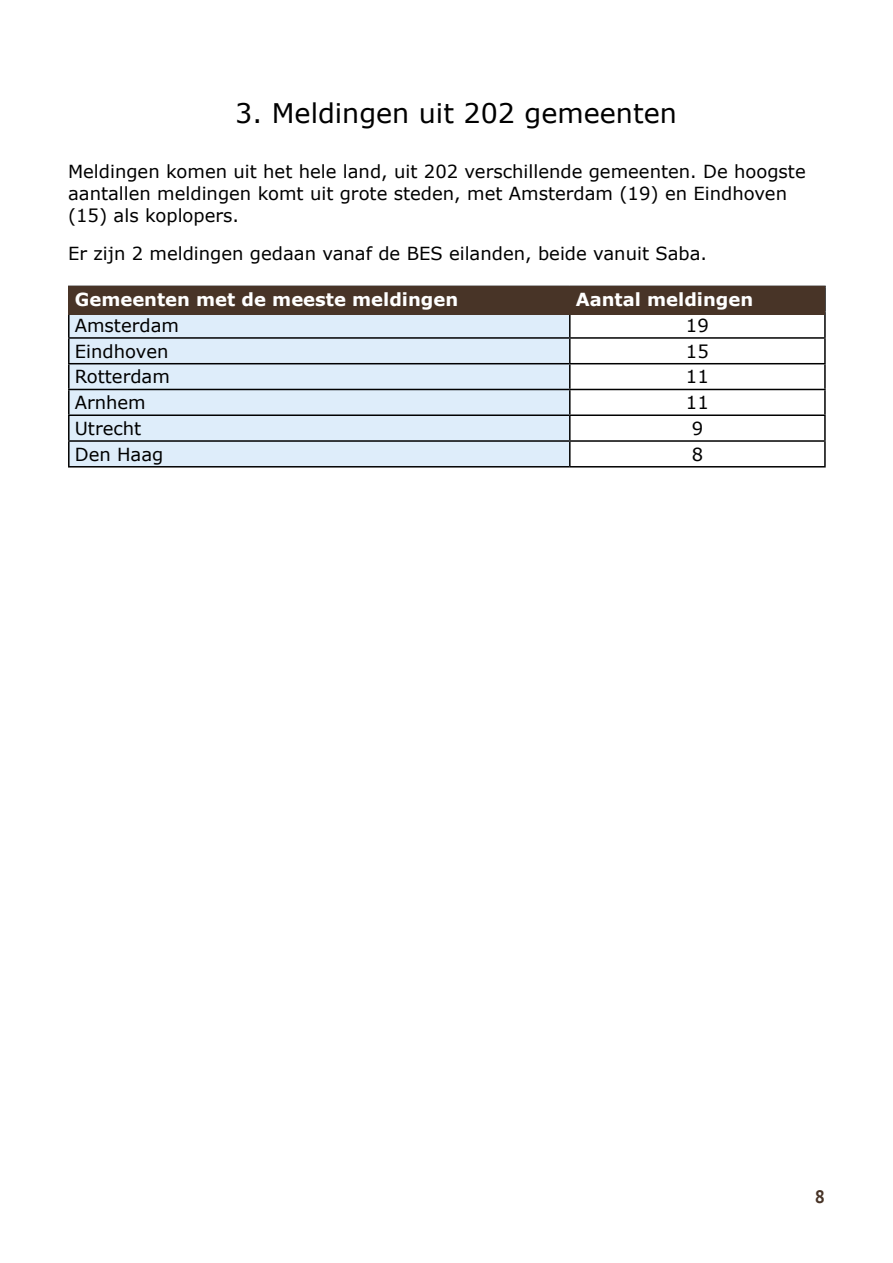
<style>
.page{position:relative;width:893px;height:1263px;background:#fff}
.page>*{position:absolute;margin:0;border:0;box-sizing:border-box;transform-origin:0 0}
.Kop_1{font:27px "Verdana";color:#000}
.Paragraaf{font:18px/21.6px "Verdana";color:#000}
.Tabelkop{font:700 18px "Verdana";color:#fff}
.Cel_2{font:18px "Verdana";color:#000}
.t1{font:700 18px "PT Sans";color:#483427}
</style>
<div class="page">
<div style="left:70px;top:314px;width:499px;height:152px;background:#deedfa"></div>
<hr style="left:570px;top:286px;width:256px;height:1px;background:#000">
<hr style="left:824px;top:287px;width:2px;height:24px;background:#000">
<hr style="left:68px;top:313px;width:2px;height:24px;background:#000">
<hr style="left:570px;top:311px;width:256px;height:2px;background:#000">
<hr style="left:569px;top:313px;width:2px;height:24px;background:#000">
<hr style="left:824px;top:313px;width:2px;height:24px;background:#000">
<hr style="left:68px;top:337px;width:502px;height:2px;background:#000">
<hr style="left:68px;top:339px;width:2px;height:24px;background:#000">
<hr style="left:570px;top:337px;width:256px;height:2px;background:#000">
<hr style="left:569px;top:339px;width:2px;height:24px;background:#000">
<hr style="left:824px;top:339px;width:2px;height:24px;background:#000">
<hr style="left:68px;top:363px;width:502px;height:1px;background:#000">
<hr style="left:68px;top:364px;width:2px;height:25px;background:#000">
<hr style="left:570px;top:363px;width:256px;height:1px;background:#000">
<hr style="left:569px;top:364px;width:2px;height:25px;background:#000">
<hr style="left:824px;top:364px;width:2px;height:25px;background:#000">
<hr style="left:68px;top:389px;width:502px;height:1px;background:#000">
<hr style="left:68px;top:390px;width:2px;height:24px;background:#000">
<hr style="left:570px;top:389px;width:256px;height:1px;background:#000">
<hr style="left:569px;top:390px;width:2px;height:24px;background:#000">
<hr style="left:824px;top:390px;width:2px;height:24px;background:#000">
<hr style="left:68px;top:414px;width:502px;height:2px;background:#000">
<hr style="left:68px;top:416px;width:2px;height:24px;background:#000">
<hr style="left:570px;top:414px;width:256px;height:2px;background:#000">
<hr style="left:569px;top:416px;width:2px;height:24px;background:#000">
<hr style="left:824px;top:416px;width:2px;height:24px;background:#000">
<hr style="left:68px;top:440px;width:502px;height:2px;background:#000">
<hr style="left:68px;top:442px;width:2px;height:24px;background:#000">
<hr style="left:570px;top:440px;width:256px;height:2px;background:#000">
<hr style="left:569px;top:442px;width:2px;height:24px;background:#000">
<hr style="left:824px;top:442px;width:2px;height:24px;background:#000">
<hr style="left:68px;top:466px;width:502px;height:1px;background:#000">
<hr style="left:570px;top:466px;width:256px;height:1px;background:#000">
<div style="left:68px;top:286px;width:502px;height:28px;background:#483427"></div>
<div style="left:569px;top:286px;width:256px;height:28px;background:#483427"></div>
<h1 class="Kop_1" style="left:235px;top:94px;width:443px">3. Meldingen uit 202 gemeenten</h1>
<p class="Paragraaf" style="left:68px;top:161px;width:739px">Meldingen komen uit het hele land, uit 202 verschillende gemeenten. De hoogste aantallen meldingen komt uit grote steden, met Amsterdam (19) en Eindhoven (15) als koplopers.</p>
<p class="Paragraaf" style="left:68px;top:243px;width:641px">Er zijn 2 meldingen gedaan vanaf de BES eilanden, beide vanuit Saba.</p>
<p class="Tabelkop" style="left:75px;top:287px;width:385px">Gemeenten met de meeste meldingen</p>
<p class="Tabelkop" style="left:576px;top:287px;width:179px">Aantal meldingen</p>
<p class="Paragraaf" style="left:75px;top:314px;width:106px">Amsterdam</p>
<p class="Cel_2" style="left:686px;top:313px;width:24px">19</p>
<p class="Paragraaf" style="left:75px;top:340px;width:95px">Eindhoven</p>
<p class="Cel_2" style="left:686px;top:339px;width:24px">15</p>
<p class="Paragraaf" style="left:75px;top:366px;width:97px">Rotterdam</p>
<p class="Cel_2" style="left:686px;top:365px;width:24px">11</p>
<p class="Paragraaf" style="left:75px;top:392px;width:73px">Arnhem</p>
<p class="Cel_2" style="left:686px;top:390px;width:24px">11</p>
<p class="Paragraaf" style="left:75px;top:417px;width:68px">Utrecht</p>
<p class="Cel_2" style="left:692px;top:416px;width:13px">9</p>
<p class="Paragraaf" style="left:75px;top:443px;width:90px">Den Haag</p>
<p class="Cel_2" style="left:692px;top:442px;width:13px">8</p>
<p class="t1" style="left:815px;top:1185px;width:12px">8</p>
</div>
